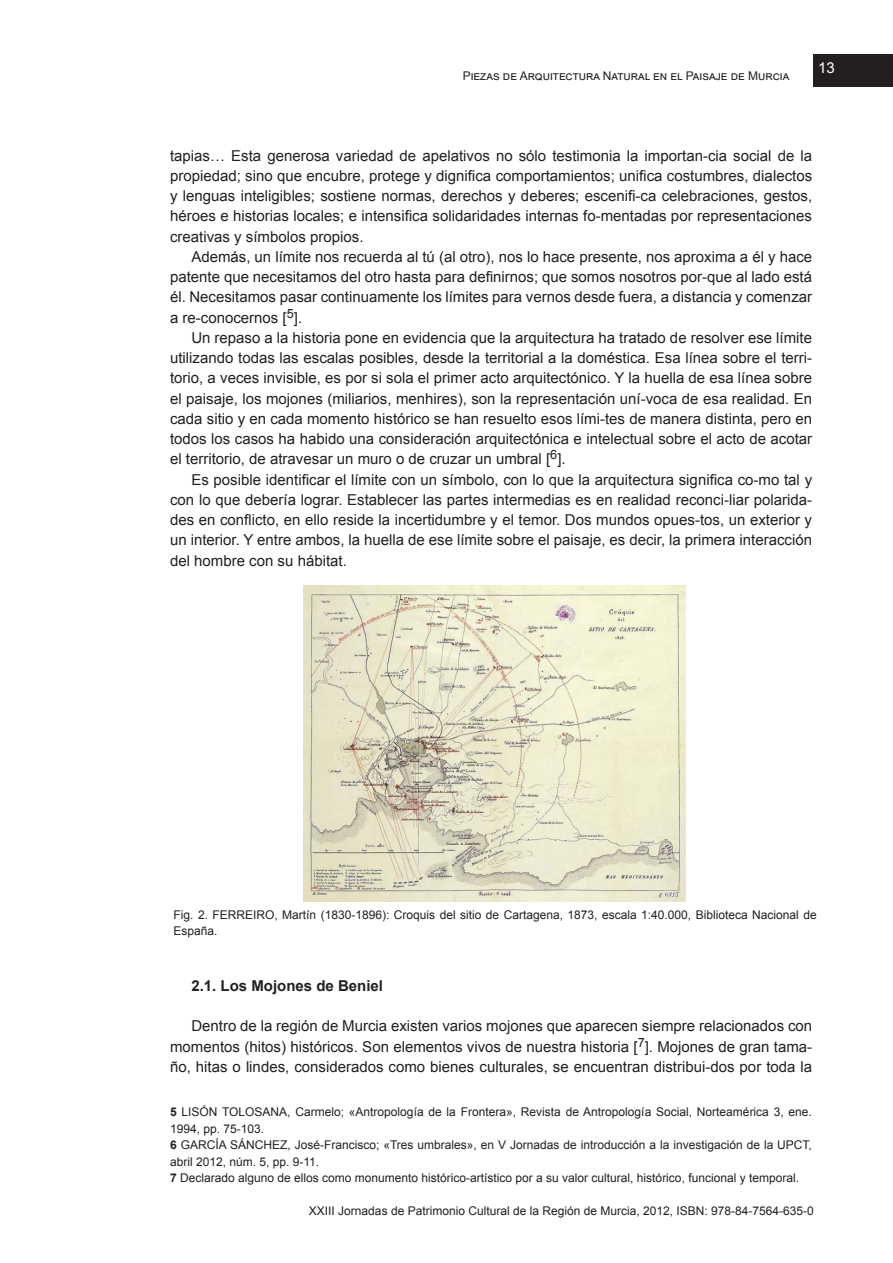
<style>
.page{position:relative;width:893px;height:1263px;background:#fff}
.page>*{position:absolute;margin:0;border:0;box-sizing:border-box;transform-origin:0 0}
.t1{font:15px/20.2px "Arial";color:#231f20;text-align:justify}
.t2{font:700 15px "Arial";color:#231f20}
.t3{font:15px "Arial";color:#fff}
.t4{font:12px/16.5px "Arial";color:#231f20}
.s1{font-weight:700}
</style>
<div class="page">
<div style="left:814px;top:55px;width:79px;height:32px;background:#231f20"></div>
<img style="left:304px;top:586px;width:381px;height:315px">
<p class="t4" style="left:463px;top:67px;width:328px">Piezas de Arquitectura Natural en el Paisaje de Murcia</p>
<p class="t3" style="left:818px;top:57px;width:18px">13</p>
<p class="t1" style="left:170px;top:145px;width:644px">tapias… Esta generosa variedad de apelativos no sólo testimonia la importan-cia social de la propiedad; sino que encubre, protege y dignifica comportamientos; unifica costumbres, dialectos y lenguas inteligibles; sostiene normas, derechos y deberes; escenifi-ca celebraciones, gestos, héroes e historias locales; e intensifica solidaridades internas fo-mentadas por representaciones creativas y símbolos propios.</p>
<p class="t1" style="left:170px;top:246px;width:644px;text-indent:21px">Además, un límite nos recuerda al tú (al otro), nos lo hace presente, nos aproxima a él y hace patente que necesitamos del otro hasta para definirnos; que somos nosotros por-que al lado está él. Necesitamos pasar continuamente los límites para vernos desde fuera, a distancia y comenzar a re-conocernos [<sup>5</sup>].</p>
<p class="t1" style="left:170px;top:327px;width:644px;text-indent:21px">Un repaso a la historia pone en evidencia que la arquitectura ha tratado de resolver ese límite utilizando todas las escalas posibles, desde la territorial a la doméstica. Esa línea sobre el terri&shy;torio, a veces invisible, es por si sola el primer acto arquitectónico. Y la huella de esa línea sobre el paisaje, los mojones (miliarios, menhires), son la representación uní-voca de esa realidad. En cada sitio y en cada momento histórico se han resuelto esos lími-tes de manera distinta, pero en todos los casos ha habido una consideración arquitectónica e intelectual sobre el acto de acotar el territorio, de atravesar un muro o de cruzar un umbral [<sup>6</sup>].</p>
<p class="t1" style="left:170px;top:469px;width:644px;text-indent:21px">Es posible identificar el límite con un símbolo, con lo que la arquitectura significa co-mo tal y con lo que debería lograr. Establecer las partes intermedias es en realidad reconci-liar polarida&shy;des en conflicto, en ello reside la incertidumbre y el temor. Dos mundos opues-tos, un exterior y un interior. Y entre ambos, la huella de ese límite sobre el paisaje, es decir, la primera interacción del hombre con su hábitat.</p>
<p class="t4" style="left:174px;top:906px;width:645px">Fig. 2. FERREIRO, Martín (1830-1896): Croquis del sitio de Cartagena, 1873, escala 1:40.000, Biblioteca Nacional de<br>España.</p>
<p class="t2" style="left:191px;top:975px;width:193px">2.1. Los Mojones de Beniel</p>
<p class="t1" style="left:170px;top:1016px;width:644px;text-indent:21px">Dentro de la región de Murcia existen varios mojones que aparecen siempre relacionados con momentos (hitos) históricos. Son elementos vivos de nuestra historia [<sup>7</sup>]. Mojones de gran tama&shy;ño, hitas o lindes, considerados como bienes culturales, se encuentran distribui-dos por toda la</p>
<p class="t4" style="left:170px;top:1104px;width:643px"><span class="s1">5</span> LISÓN TOLOSANA, Carmelo; «Antropología de la Frontera», Revista de Antropología Social, Norteamérica 3, ene.<br>1994, pp. 75-103.<br><span class="s1">6</span> GARCÍA SÁNCHEZ, José-Francisco; «Tres umbrales», en V Jornadas de introducción a la investigación de la UPCT, abril 2012, núm. 5, pp. 9-11.<br><span class="s1">7</span> Declarado alguno de ellos como monumento histórico-artístico por a su valor cultural, histórico, funcional y temporal.</p>
<p class="t4" style="left:309px;top:1202px;width:506px">XXIII Jornadas de Patrimonio Cultural de la Región de Murcia, 2012, ISBN: 978-84-7564-635-0</p>
</div>
